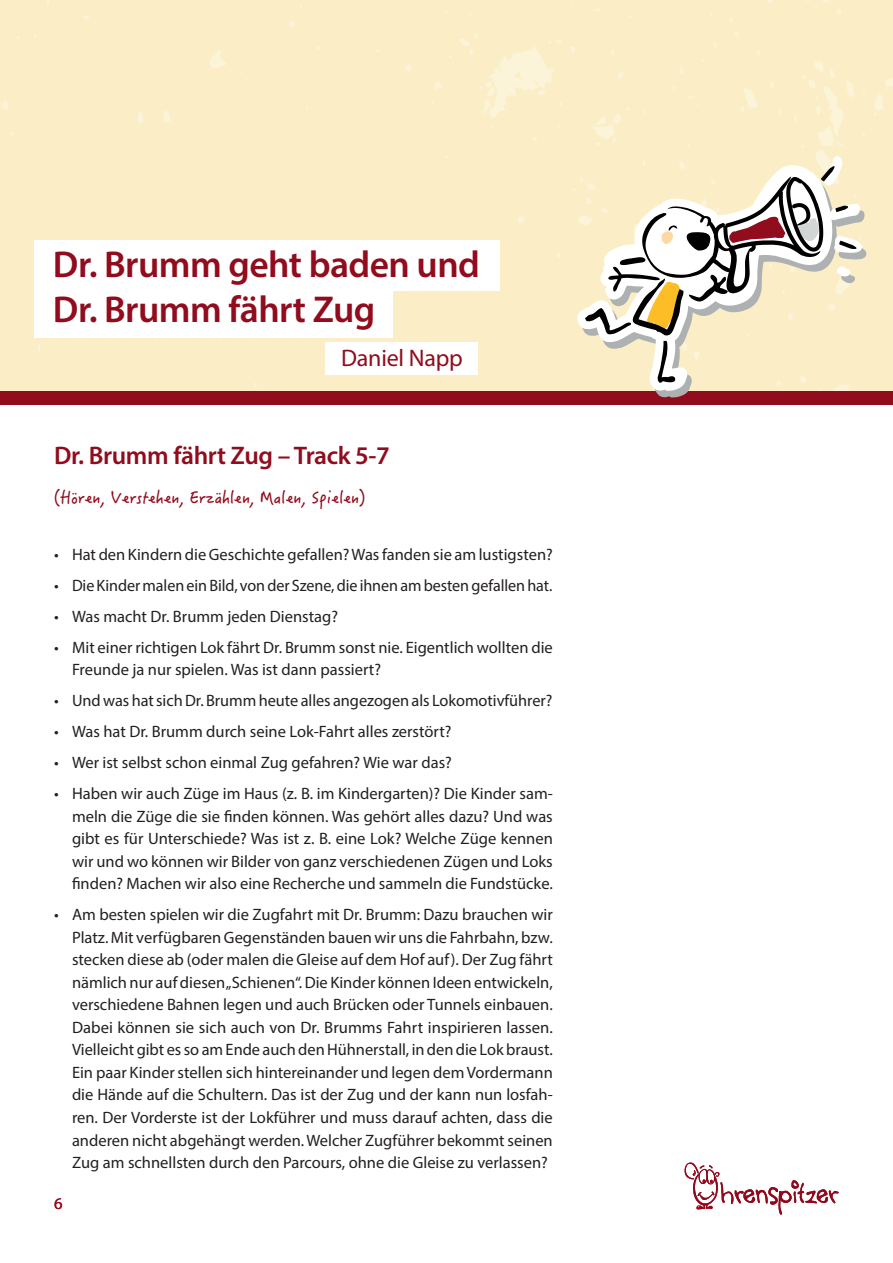
<style>
.page{position:relative;width:893px;height:1263px;background:#fff}
.page>*{position:absolute;margin:0;border:0;box-sizing:border-box;transform-origin:0 0}
.t1{font:600 37.5px/45px "Myriad Pro";letter-spacing:-.015em;color:#910c1d}
.t2{font:600 25.5px "Myriad Pro";letter-spacing:-.015em;color:#910c1d}
.t3{font:24px "Myriad Pro";letter-spacing:-.01em;color:#910c1d}
.t4{font:16.5px/22.5px "Myriad Pro";color:#231f20;text-align:justify}
.t5{font:16.5px "Hanzi Pen SC W5";color:#910c1d}
.t6{font:16.5px "Myriad Pro";color:#910c1d}
</style>
<div class="page">
<div style="left:0;top:0;width:893px;height:391px;background:#fbeec6"></div>
<div style="left:0;top:391px;width:893px;height:14px;background:#910c1d"></div>
<svg style="left:577px;top:164px;width:285px;height:227px;background:#f9eeca"></svg>
<svg style="left:585px;top:156px;width:282px;height:227px"></svg>
<div style="left:34px;top:287px;width:358px;height:50px;background:#fff"></div>
<div style="left:325px;top:342px;width:152px;height:33px;background:#fff"></div>
<div style="left:34px;top:240px;width:466px;height:51px;background:#fff"></div>
<svg style="left:684px;top:1162px;width:154px;height:53px"></svg>
<h1 class="t1" style="left:53px;top:241px;width:429px">Dr. Brumm geht baden und<br>Dr. Brumm fährt Zug</h1>
<h3 class="t3" style="left:341px;top:343px;width:123px">Daniel Napp</h3>
<h2 class="t2" style="left:54px;top:440px;width:337px">Dr. Brumm fährt Zug – Track 5-7</h2>
<p class="t5" style="left:54px;top:488px;width:313px">(Hören, Verstehen, Erzählen, Malen, Spielen)</p>
<p class="t4" style="left:54px;top:543px;width:500px">• Hat den Kindern die Geschichte gefallen? Was fanden sie am lustigsten?</p>
<p class="t4" style="left:54px;top:574px;width:500px">• Die Kinder malen ein Bild, von der Szene, die ihnen am besten gefallen hat.</p>
<p class="t4" style="left:54px;top:605px;width:286px">• Was macht Dr. Brumm jeden Dienstag?</p>
<p class="t4" style="left:72px;top:636px;width:482px;text-indent:-18px">• Mit einer richtigen Lok fährt Dr. Brumm sonst nie. Eigentlich wollten die<br>Freunde ja nur spielen. Was ist dann passiert?</p>
<p class="t4" style="left:54px;top:689px;width:500px">• Und was hat sich Dr. Brumm heute alles angezogen als Lokomotivführer?</p>
<p class="t4" style="left:54px;top:720px;width:399px">• Was hat Dr. Brumm durch seine Lok-Fahrt alles zerstört?</p>
<p class="t4" style="left:54px;top:751px;width:399px">• Wer ist selbst schon einmal Zug gefahren? Wie war das?</p>
<p class="t4" style="left:72px;top:782px;width:482px;text-indent:-18px">• Haben wir auch Züge im Haus (z. B. im Kindergarten)? Die Kinder sam&shy;meln die Züge die sie finden können. Was gehört alles dazu? Und was gibt es für Unterschiede? Was ist z. B. eine Lok? Welche Züge kennen wir und wo können wir Bilder von ganz verschiedenen Zügen und Loks finden? Machen wir also eine Recherche und sammeln die Fundstücke.</p>
<p class="t4" style="left:72px;top:903px;width:482px;text-indent:-18px">• Am besten spielen wir die Zugfahrt mit Dr. Brumm: Dazu brauchen wir Platz. Mit verfügbaren Gegenständen bauen wir uns die Fahrbahn, bzw. stecken diese ab (oder malen die Gleise auf dem Hof auf). Der Zug fährt nämlich nur auf diesen „Schienen“. Die Kinder können Ideen entwickeln, verschiedene Bahnen legen und auch Brücken oder Tunnels einbauen.<br>Dabei können sie sich auch von Dr. Brumms Fahrt inspirieren lassen.<br>Vielleicht gibt es so am Ende auch den Hühnerstall, in den die Lok braust.<br>Ein paar Kinder stellen sich hintereinander und legen dem Vordermann die Hände auf die Schultern. Das ist der Zug und der kann nun losfah&shy;ren. Der Vorderste ist der Lokführer und muss darauf achten, dass die anderen nicht abgehängt werden. Welcher Zugführer bekommt seinen Zug am schnellsten durch den Parcours, ohne die Gleise zu verlassen?</p>
<p class="t6" style="left:54px;top:1194px;width:10px">6</p>
</div>
